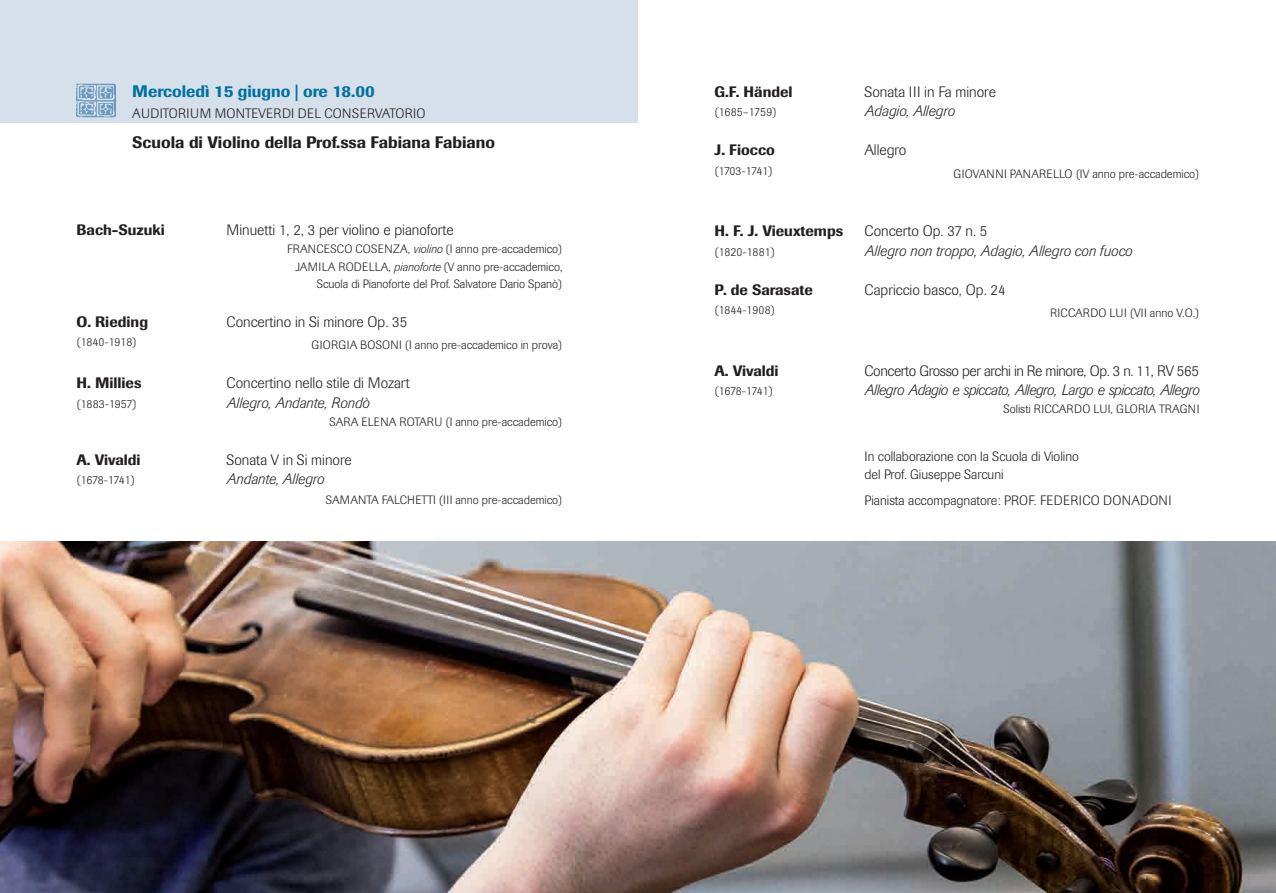
<style>
.page{position:relative;width:1276px;height:893px;background:#fff}
.page>*{position:absolute;margin:0;border:0;box-sizing:border-box;transform-origin:0 0}
.t1{font:500 16.5px "Imago";color:#231f20}
.t2{font:500 16.5px "Imago";color:#0071a1}
.t3{font:300 15px "Imago";color:#231f20}
.t4{font:500 15px "Imago";color:#231f20}
.t5{font:italic 300 15px "Imago";color:#231f20}
.t6{font:italic 300 15px "Imago";letter-spacing:-.025em;color:#231f20}
.t7{font:300 15px "Imago";letter-spacing:-.025em;color:#231f20}
.t8{font:300 13.5px/18px "Imago";color:#231f20}
.t9{font:300 13.5px "Imago";letter-spacing:.02em;color:#231f20}
.t10{font:300 12px/18px "Imago";color:#231f20;text-align:right}
.t11{font:300 12px "Imago";letter-spacing:.02em;color:#231f20}
.t12{font:300 12px "Imago";letter-spacing:-.03em;color:#231f20}
.t13{font:300 12px "Imago";letter-spacing:-.04em;color:#231f20}
.s1{font-style:italic}
</style>
<div class="page">
<div style="left:0;top:0;width:638px;height:123px;background:#d5e0eb"></div>
<img style="left:77px;top:83px;width:38px;height:34px">
<img style="left:0;top:541px;width:1276px;height:352px">
<h1 class="t2" style="left:132px;top:82px;width:244px">Mercoledì 15 giugno | ore 18.00</h1>
<p class="t9" style="left:132px;top:106px;width:295px">AUDITORIUM MONTEVERDI DEL CONSERVATORIO</p>
<h1 class="t1" style="left:132px;top:133px;width:364px">Scuola di Violino della Prof.ssa Fabiana Fabiano</h1>
<p class="t4" style="left:77px;top:221px;width:90px">Bach-Suzuki</p>
<p class="t3" style="left:227px;top:222px;width:229px">Minuetti 1, 2, 3 per violino e pianoforte</p>
<p class="t10" style="left:287px;top:240px;width:277px">FRANCESCO COSENZA, <span class="s1">violino</span> (I anno pre-accademico)<br>JAMILA RODELLA, <span class="s1">pianoforte</span> (V anno pre-accademico,</p>
<p class="t10" style="left:317px;top:275px;width:247px">Scuola di Pianoforte del Prof. Salvatore Dario Spanò)</p>
<p class="t4" style="left:77px;top:312px;width:73px">O. Rieding</p>
<p class="t3" style="left:227px;top:313px;width:182px">Concertino in Si minore Op. 35</p>
<p class="t10" style="left:77px;top:333px;width:62px">(1840-1918)</p>
<p class="t10" style="left:312px;top:336px;width:252px">GIORGIA BOSONI (I anno pre-accademico in prova)</p>
<p class="t4" style="left:77px;top:374px;width:66px">H. Millies</p>
<p class="t3" style="left:227px;top:375px;width:185px">Concertino nello stile di Mozart</p>
<p class="t10" style="left:77px;top:395px;width:62px">(1883-1957)</p>
<p class="t5" style="left:227px;top:394px;width:144px">Allegro, Andante, Rondò</p>
<p class="t10" style="left:330px;top:413px;width:234px">SARA ELENA ROTARU (I anno pre-accademico)</p>
<p class="t4" style="left:77px;top:450px;width:66px">A. Vivaldi</p>
<p class="t3" style="left:227px;top:451px;width:126px">Sonata V in Si minore</p>
<p class="t12" style="left:77px;top:473px;width:60px">(1678-1741)</p>
<p class="t5" style="left:227px;top:470px;width:99px">Andante, Allegro</p>
<p class="t10" style="left:326px;top:491px;width:238px">SAMANTA FALCHETTI (III anno pre-accademico)</p>
<p class="t4" style="left:714px;top:83px;width:80px">G.F. Händel</p>
<p class="t3" style="left:864px;top:83px;width:133px">Sonata III in Fa minore</p>
<p class="t10" style="left:714px;top:103px;width:64px">(1685–1759)</p>
<p class="t5" style="left:864px;top:103px;width:91px">Adagio, Allegro</p>
<p class="t4" style="left:714px;top:141px;width:62px">J. Fiocco</p>
<p class="t3" style="left:864px;top:142px;width:43px">Allegro</p>
<p class="t13" style="left:714px;top:164px;width:60px">(1703-1741)</p>
<p class="t10" style="left:953px;top:165px;width:247px">GIOVANNI PANARELLO (IV anno pre-accademico)</p>
<p class="t4" style="left:714px;top:222px;width:130px">H. F. J. Vieuxtemps</p>
<p class="t3" style="left:864px;top:223px;width:124px">Concerto Op. 37 n. 5</p>
<p class="t10" style="left:714px;top:243px;width:62px">(1820-1881)</p>
<p class="t5" style="left:864px;top:242px;width:269px">Allegro non troppo, Adagio, Allegro con fuoco</p>
<p class="t4" style="left:714px;top:281px;width:100px">P. de Sarasate</p>
<p class="t3" style="left:864px;top:281px;width:142px">Capriccio basco, Op. 24</p>
<p class="t10" style="left:714px;top:301px;width:62px">(1844-1908)</p>
<p class="t11" style="left:1050px;top:307px;width:151px">RICCARDO LUI (VII anno V.O.)</p>
<p class="t4" style="left:714px;top:362px;width:66px">A. Vivaldi</p>
<p class="t7" style="left:864px;top:362px;width:336px">Concerto Grosso per archi in Re minore, Op. 3 n. 11, RV 565</p>
<p class="t12" style="left:714px;top:385px;width:60px">(1678-1741)</p>
<p class="t6" style="left:864px;top:382px;width:336px">Allegro Adagio e spiccato, Allegro, Largo e spiccato, Allegro</p>
<p class="t11" style="left:1003px;top:403px;width:197px">Solisti RICCARDO LUI, GLORIA TRAGNI</p>
<p class="t8" style="left:864px;top:448px;width:216px">In collaborazione con la Scuola di Violino del Prof. Giuseppe Sarcuni</p>
<p class="t8" style="left:864px;top:492px;width:308px">Pianista accompagnatore: PROF. FEDERICO DONADONI</p>
</div>
